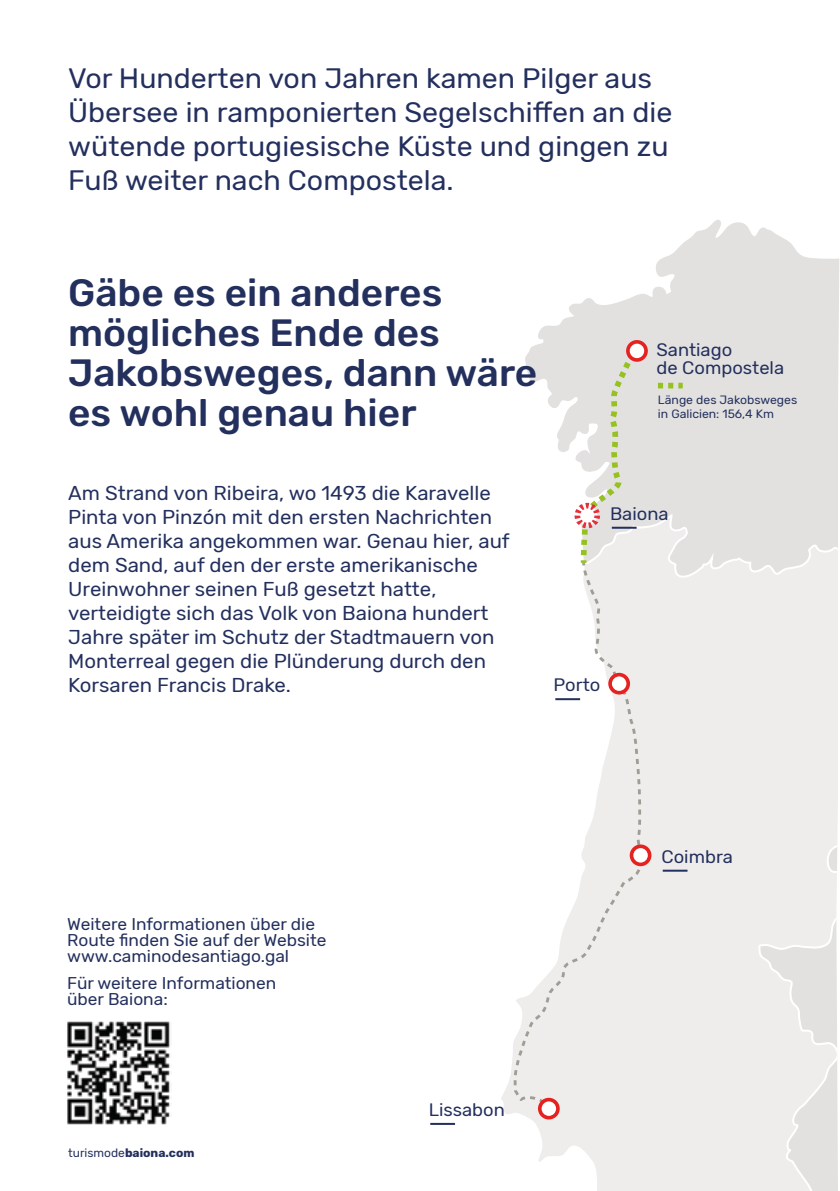
<style>
.page{position:relative;width:840px;height:1191px;background:#fff}
.page>*{position:absolute;margin:0;border:0;box-sizing:border-box;transform-origin:0 0}
.t1{font:500 38px/40px "Rubik";color:#232f5d}
.t2{font:28px/34px "Rubik";color:#232f5d}
.t3{font:20px/24px "Rubik";color:#232f5d}
.t4{font:18px/18px "Rubik";color:#232f5d}
.t5{font:17px/16px "Rubik";color:#232f5d}
.t6{font:12px/14px "Rubik";color:#232f5d}
.t7{font:700 12px "Rubik";color:#232f5d}
.s1{font-weight:400}
</style>
<div class="page">
<img style="left:67px;top:1021px;width:103px;height:104px">
<svg style="left:525px;top:220px;width:313px;height:292px;fill:#e2e1e0"></svg>
<svg style="left:501px;top:512px;width:337px;height:679px;background:#efedeb"></svg>
<svg style="left:510px;top:564px;width:133px;height:542px"></svg>
<hr style="left:555px;top:698px;width:24px;height:2px;background:#232f5d">
<hr style="left:662px;top:869px;width:25px;height:2px;background:#232f5d">
<hr style="left:430px;top:1122px;width:25px;height:2px;background:#232f5d">
<svg style="left:657px;top:383px;width:25px;height:5px"></svg>
<svg style="left:608px;top:673px;width:21px;height:21px"></svg>
<svg style="left:577px;top:340px;width:70px;height:228px;background:#e2e0da"></svg>
<svg style="left:629px;top:844px;width:22px;height:22px"></svg>
<svg style="left:537px;top:1097px;width:22px;height:22px"></svg>
<div style="left:574px;top:503px;width:25px;height:25px;border:6px dashed #e62f39;border-radius:50%"></div>
<h2 class="t2" style="left:68px;top:62px;width:605px">Vor Hunderten von Jahren kamen Pilger aus Übersee in ramponierten Segelschiffen an die wütende portugiesische Küste und gingen zu Fuß weiter nach Compostela.</h2>
<h1 class="t1" style="left:68px;top:274px;width:470px">Gäbe es ein anderes mögliches Ende des<br>Jakobsweges, dann wäre es wohl genau hier</h1>
<p class="t4" style="left:656px;top:341px;width:129px">Santiago<br>de Compostela</p>
<p class="t6" style="left:657px;top:393px;width:141px">Länge des Jakobsweges in Galicien: 156,4 Km</p>
<p class="t3" style="left:68px;top:482px;width:443px">Am Strand von Ribeira, wo 1493 die Karavelle Pinta von Pinzón mit den ersten Nachrichten aus Amerika angekommen war. Genau hier, auf dem Sand, auf den der erste amerikanische Ureinwohner seinen Fuß gesetzt hatte, verteidigte sich das Volk von Baiona hundert Jahre später im Schutz der Stadtmauern von Monterreal gegen die Plünderung durch den Korsaren Francis Drake.</p>
<p class="t4" style="left:609px;top:505px;width:60px">Baiona</p>
<p class="t4" style="left:553px;top:676px;width:48px">Porto</p>
<p class="t5" style="left:67px;top:916px;width:261px">Weitere Informationen über die<br>Route finden Sie auf der Website www.caminodesantiago.gal</p>
<p class="t5" style="left:67px;top:975px;width:210px">Für weitere Informationen über Baiona:</p>
<p class="t7" style="left:68px;top:1145px;width:128px"><span class="s1">turismode</span>baiona.com</p>
<p class="t4" style="left:428px;top:1101px;width:78px">Lissabon</p>
<p class="t4" style="left:661px;top:847px;width:73px">Coimbra</p>
</div>
